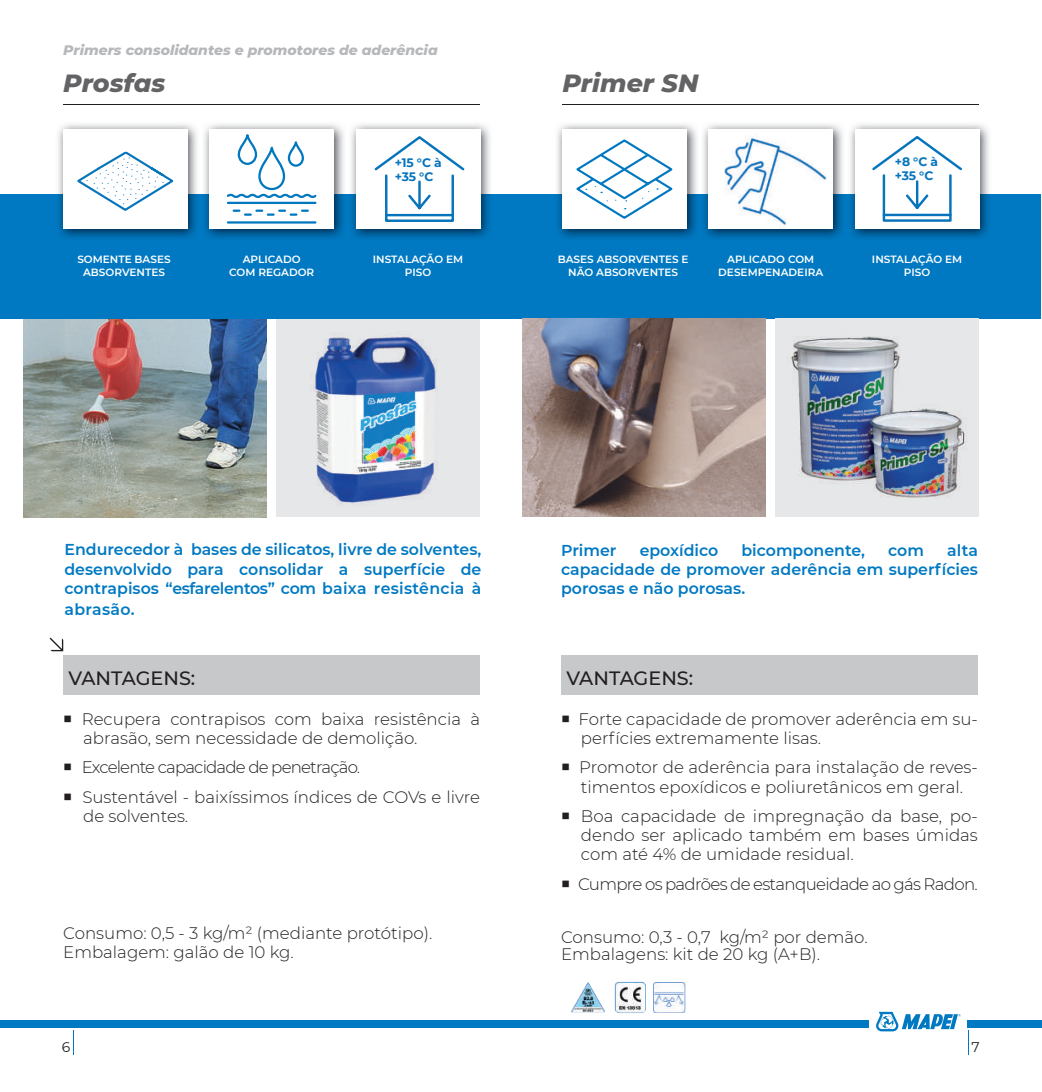
<style>
.page{position:relative;width:1042px;height:1092px;background:#fff}
.page>*{position:absolute;margin:0;border:0;box-sizing:border-box;transform-origin:0 0}
.t1{font:italic 800 25.38px "Montserrat";color:#636366}
.t2{font:500 19.25px "Montserrat";color:#231f20}
.t3{font:300 16.62px/19.2px "Montserrat";color:#231f20}
.t4{font:300 16.62px "Montserrat";letter-spacing:-.04em;color:#231f20}
.t5{font:300 16.62px "Montserrat";letter-spacing:-.05em;color:#231f20}
.t6{font:600 15.75px/19.2px "Montserrat";color:#0079c2;text-align:justify}
.t7{font:600 15.75px "Montserrat";letter-spacing:.02em;color:#0079c2}
.t8{font:italic 800 14px "Montserrat";color:#b6b7bb}
.t9{font:14px "Montserrat";color:#231f20}
.t10{font:700 12.25px/14px "Montserrat";color:#0574bc}
.t11{font:600 10.5px/12.2px "Montserrat";color:#fff;text-align:center}
</style>
<div class="page">
<div style="left:0;top:1019px;width:868px;height:8px;background:#0079c2"></div>
<svg style="left:876px;top:1011px;width:84px;height:20px"></svg>
<div style="left:967px;top:1019px;width:75px;height:8px;background:#0079c2"></div>
<svg style="left:73px;top:1030px;width:1px;height:24px"></svg>
<img style="left:24px;top:319px;width:243px;height:198px">
<div style="left:277px;top:318px;width:203px;height:199px;background:#e6e7e9"></div>
<img style="left:297px;top:318px;width:156px;height:186px">
<hr style="left:63px;top:104px;width:417px;height:1px;background:#231f20">
<div style="left:0;top:194px;width:520px;height:124px;background:#0079c2"></div>
<img style="left:58px;top:124px;width:139px;height:114px">
<div style="left:63px;top:129px;width:124px;height:99px;background:#fff"></div>
<div style="left:63px;top:655px;width:417px;height:40px;background:#c7c8ca"></div>
<svg style="left:50px;top:637px;width:13px;height:14px"></svg>
<img style="left:204px;top:124px;width:140px;height:114px">
<div style="left:210px;top:129px;width:124px;height:99px;background:#fff"></div>
<img style="left:351px;top:124px;width:139px;height:114px">
<div style="left:356px;top:129px;width:124px;height:99px;background:#fff"></div>
<div style="left:385px;top:174px;width:69px;height:48px;border:2px solid #0574bc"></div>
<svg style="left:374px;top:136px;width:91px;height:35px"></svg>
<svg style="left:408px;top:180px;width:23px;height:30px"></svg>
<hr style="left:386px;top:214px;width:67px;height:2px;background:#0574bc">
<hr style="left:562px;top:104px;width:417px;height:1px;background:#231f20">
<div style="left:505px;top:194px;width:536px;height:124px;background:#0079c2"></div>
<img style="left:557px;top:124px;width:140px;height:114px">
<div style="left:562px;top:129px;width:124px;height:99px;background:#fff"></div>
<div style="left:561px;top:655px;width:417px;height:40px;background:#c7c8ca"></div>
<img style="left:703px;top:124px;width:140px;height:114px">
<div style="left:709px;top:129px;width:124px;height:99px;background:#fff"></div>
<img style="left:850px;top:124px;width:139px;height:114px">
<div style="left:855px;top:129px;width:124px;height:99px;background:#fff"></div>
<div style="left:882px;top:174px;width:69px;height:48px;border:2px solid #0574bc"></div>
<svg style="left:872px;top:136px;width:90px;height:35px"></svg>
<svg style="left:906px;top:180px;width:23px;height:30px"></svg>
<hr style="left:884px;top:214px;width:66px;height:2px;background:#0574bc">
<img style="left:523px;top:318px;width:243px;height:198px">
<div style="left:776px;top:318px;width:203px;height:198px;background:#e6e7e9"></div>
<img style="left:791px;top:336px;width:176px;height:162px">
<svg style="left:576px;top:139px;width:97px;height:80px"></svg>
<svg style="left:226px;top:134px;width:91px;height:90px"></svg>
<img style="left:724px;top:135px;width:103px;height:91px">
<svg style="left:77px;top:151px;width:97px;height:60px"></svg>
<img style="left:571px;top:982px;width:34px;height:30px">
<img style="left:614px;top:981px;width:32px;height:31px">
<img style="left:654px;top:982px;width:31px;height:30px">
<p class="t8" style="left:63px;top:40px;width:376px">Primers consolidantes e promotores de aderência</p>
<h1 class="t1" style="left:63px;top:64px;width:104px">Prosfas</h1>
<h1 class="t1" style="left:562px;top:64px;width:138px">Primer SN</h1>
<p class="t10" style="left:395px;top:155px;width:49px">+15 °C à +35 °C</p>
<p class="t10" style="left:895px;top:154px;width:45px">+8 °C à +35 °C</p>
<p class="t11" style="left:77px;top:253px;width:95px">SOMENTE BASES<br>ABSORVENTES</p>
<p class="t11" style="left:229px;top:253px;width:87px">APLICADO<br>COM REGADOR</p>
<p class="t11" style="left:373px;top:253px;width:92px">INSTALAÇÃO EM<br>PISO</p>
<p class="t11" style="left:558px;top:253px;width:132px">BASES ABSORVENTES E<br>NÃO ABSORVENTES</p>
<p class="t11" style="left:718px;top:253px;width:106px">APLICADO COM<br>DESEMPENADEIRA</p>
<p class="t11" style="left:872px;top:253px;width:92px">INSTALAÇÃO EM<br>PISO</p>
<p class="t6" style="left:64px;top:539px;width:418px">Endurecedor à bases de silicatos, livre de solventes, desenvolvido para consolidar a superfície de contrapisos “esfarelentos” com baixa resistência à</p>
<p class="t7" style="left:64px;top:598px;width:72px">abrasão.</p>
<p class="t2" style="left:68px;top:664px;width:128px">VANTAGENS:</p>
<p class="t3" style="left:83px;top:708px;width:398px;text-indent:-20px">○ Recupera contrapisos com baixa resistência à abrasão, sem necessidade de demolição.</p>
<p class="t5" style="left:63px;top:756px;width:298px">○ Excelente capacidade de penetração.</p>
<p class="t3" style="left:83px;top:786px;width:398px;text-indent:-20px">○ Sustentável - baixíssimos índices de COVs e livre de solventes.</p>
<p class="t3" style="left:63px;top:922px;width:371px">Consumo: 0,5 - 3 kg/m² (mediante protótipo).<br>Embalagem: galão de 10 kg.</p>
<p class="t6" style="left:561px;top:540px;width:57px">Primer</p>
<p class="t6" style="left:640px;top:540px;width:80px">epoxídico</p>
<p class="t6" style="left:741px;top:540px;width:125px">bicomponente,</p>
<p class="t6" style="left:888px;top:540px;width:37px">com</p>
<p class="t6" style="left:561px;top:540px;width:418px;text-indent:386px">alta capacidade de promover aderência em superfícies porosas e não porosas.</p>
<p class="t2" style="left:566px;top:664px;width:128px">VANTAGENS:</p>
<p class="t3" style="left:581px;top:708px;width:398px;text-indent:-20px">○ Forte capacidade de promover aderência em su&shy;perfícies extremamente lisas.</p>
<p class="t3" style="left:561px;top:757px;width:418px;text-align:center">○ Promotor de aderência para instalação de reves&shy;timentos epoxídicos e poliuretânicos em geral.</p>
<p class="t3" style="left:581px;top:805px;width:398px;text-align:justify;text-indent:-20px">○ Boa capacidade de impregnação da base, po&shy;dendo ser aplicado também em bases úmidas com até 4% de umidade residual.</p>
<p class="t4" style="left:561px;top:872px;width:418px">○ Cumpre os padrões de estanqueidade ao gás Radon.</p>
<p class="t3" style="left:561px;top:927px;width:308px;line-height:17px">Consumo: 0,3 - 0,7 kg/m² por demão.<br>Embalagens: kit de 20 kg (A+B).</p>
<p class="t9" style="left:62px;top:1037px;width:10px">6</p>
<p class="t9" style="left:971px;top:1037px;width:10px">7</p>
</div>
